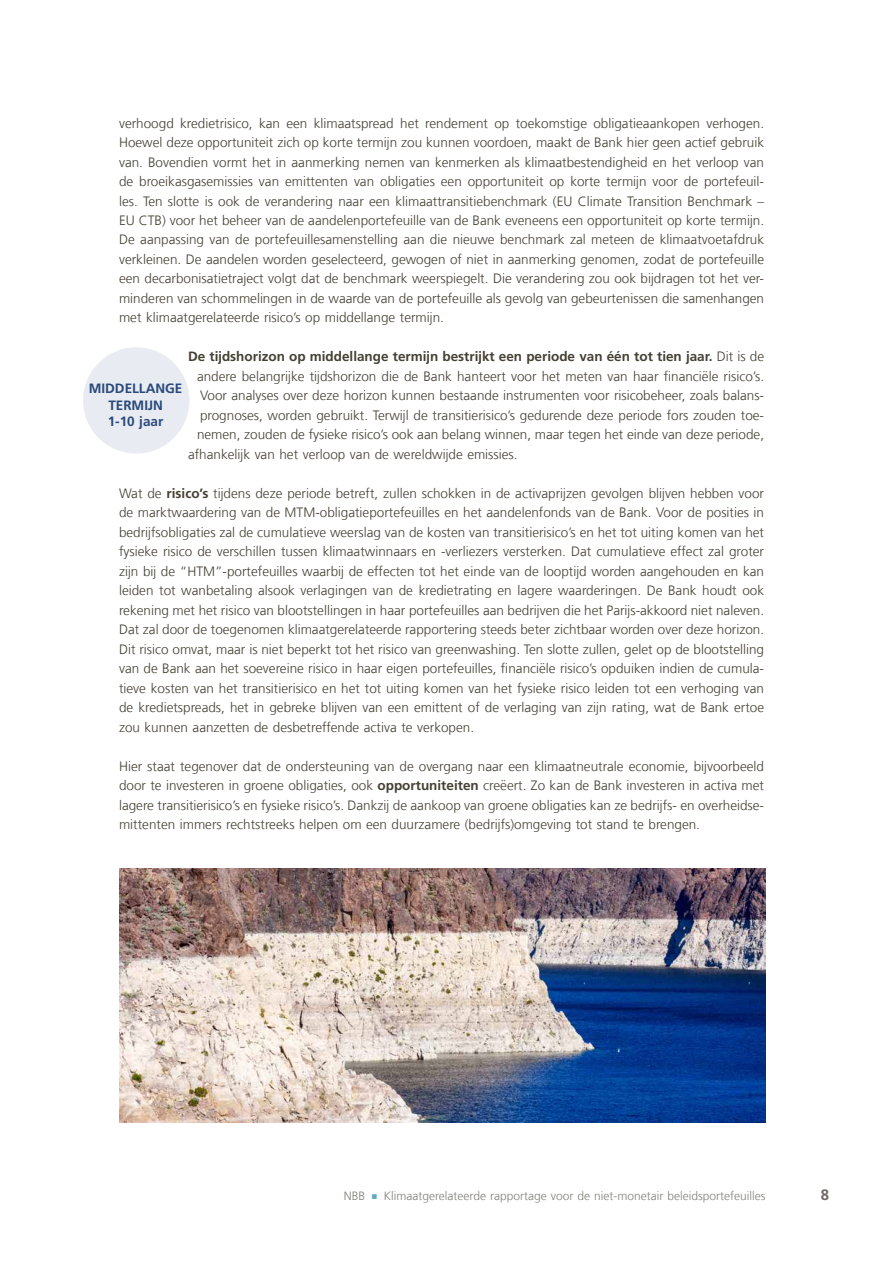
<style>
.page{position:relative;width:893px;height:1263px;background:#fff}
.page>*{position:absolute;margin:0;border:0;box-sizing:border-box;transform-origin:0 0}
.t1{font:700 15px "Frutiger LT Com";color:#6d6a63}
.t2{font:300 13.5px/19.5px "Frutiger LT Com";color:#454034;text-align:justify}
.t3{font:700 13.5px "Frutiger LT Com";color:#454034}
.t4{font:700 13.5px/16.5px "Frutiger LT Com";color:#29497c;text-align:center}
.t5{font:300 12px "Frutiger LT Com";color:#81807a}
.s1{font-weight:300}
.s2{font-weight:700}
.s3{color:#5ea9c1}
</style>
<div class="page">
<img style="left:119px;top:868px;width:646px;height:254px">
<div style="left:83px;top:347px;width:106px;height:107px;background:#e8ebf1;border-radius:50%"></div>
<p class="t2" style="left:119px;top:113px;width:647px">verhoogd kredietrisico, kan een klimaatspread het rendement op toekomstige obligatieaankopen verhogen.<br>Hoewel deze opportuniteit zich op korte termijn zou kunnen voordoen, maakt de Bank hier geen actief gebruik van. Bovendien vormt het in aanmerking nemen van kenmerken als klimaatbestendigheid en het verloop van de broeikasgasemissies van emittenten van obligaties een opportuniteit op korte termijn voor de portefeuil&shy;les. Ten slotte is ook de verandering naar een klimaattransitiebenchmark (EU Climate Transition Benchmark – EU CTB) voor het beheer van de aandelenportefeuille van de Bank eveneens een opportuniteit op korte termijn.<br>De aanpassing van de portefeuillesamenstelling aan die nieuwe benchmark zal meteen de klimaatvoetafdruk verkleinen. De aandelen worden geselecteerd, gewogen of niet in aanmerking genomen, zodat de portefeuille een decarbonisatietraject volgt dat de benchmark weerspiegelt. Die verandering zou ook bijdragen tot het ver&shy;minderen van schommelingen in de waarde van de portefeuille als gevolg van gebeurtenissen die samenhangen met klimaatgerelateerde risico’s op middellange termijn.</p>
<p class="t3" style="left:188px;top:348px;width:577px">De tijdshorizon op middellange termijn bestrijkt een periode van één tot tien jaar. <span class="s1">Dit is de</span></p>
<p class="t2" style="left:197px;top:366px;width:569px">andere belangrijke tijdshorizon die de Bank hanteert voor het meten van haar financiële risico’s.</p>
<p class="t2" style="left:200px;top:386px;width:566px">Voor analyses over deze horizon kunnen bestaande instrumenten voor risicobeheer, zoals balans-</p>
<p class="t2" style="left:200px;top:405px;width:566px">prognoses, worden gebruikt. Terwijl de transitierisico’s gedurende deze periode fors zouden toe-</p>
<p class="t2" style="left:197px;top:425px;width:568px">nemen, zouden de fysieke risico’s ook aan belang winnen, maar tegen het einde van deze periode,</p>
<p class="t2" style="left:188px;top:444px;width:331px">afhankelijk van het verloop van de wereldwijde emissies.</p>
<p class="t2" style="left:119px;top:483px;width:647px">Wat de <span class="s2">risico’s</span> tijdens deze periode betreft, zullen schokken in de activaprijzen gevolgen blijven hebben voor de marktwaardering van de MTM-obligatieportefeuilles en het aandelenfonds van de Bank. Voor de posities in bedrijfsobligaties zal de cumulatieve weerslag van de kosten van transitierisico’s en het tot uiting komen van het fysieke risico de verschillen tussen klimaatwinnaars en -verliezers versterken. Dat cumulatieve effect zal groter zijn bij de “HTM”-portefeuilles waarbij de effecten tot het einde van de looptijd worden aangehouden en kan leiden tot wanbetaling alsook verlagingen van de kredietrating en lagere waarderingen. De Bank houdt ook rekening met het risico van blootstellingen in haar portefeuilles aan bedrijven die het Parijs-akkoord niet naleven.<br>Dat zal door de toegenomen klimaatgerelateerde rapportering steeds beter zichtbaar worden over deze horizon.<br>Dit risico omvat, maar is niet beperkt tot het risico van greenwashing. Ten slotte zullen, gelet op de blootstelling van de Bank aan het soevereine risico in haar eigen portefeuilles, financiële risico’s opduiken indien de cumula&shy;tieve kosten van het transitierisico en het tot uiting komen van het fysieke risico leiden tot een verhoging van de kredietspreads, het in gebreke blijven van een emittent of de verlaging van zijn rating, wat de Bank ertoe zou kunnen aanzetten de desbetreffende activa te verkopen.</p>
<p class="t2" style="left:119px;top:756px;width:647px">Hier staat tegenover dat de ondersteuning van de overgang naar een klimaatneutrale economie, bijvoorbeeld door te investeren in groene obligaties, ook <span class="s2">opportuniteiten</span> creëert. Zo kan de Bank investeren in activa met lagere transitierisico’s en fysieke risico’s. Dankzij de aankoop van groene obligaties kan ze bedrijfs- en overheidse&shy;mittenten immers rechtstreeks helpen om een duurzamere (bedrijfs)omgeving tot stand te brengen.</p>
<p class="t4" style="left:89px;top:380px;width:95px">MIDDELLANGE<br>TERMIJN<br>1-10 jaar</p>
<p class="t5" style="left:344px;top:1188px;width:423px">NBB <span class="s3">○</span> Klimaatgerelateerde rapportage voor de niet-monetair beleidsportefeuilles</p>
<p class="t1" style="left:821px;top:1186px;width:10px">8</p>
</div>
